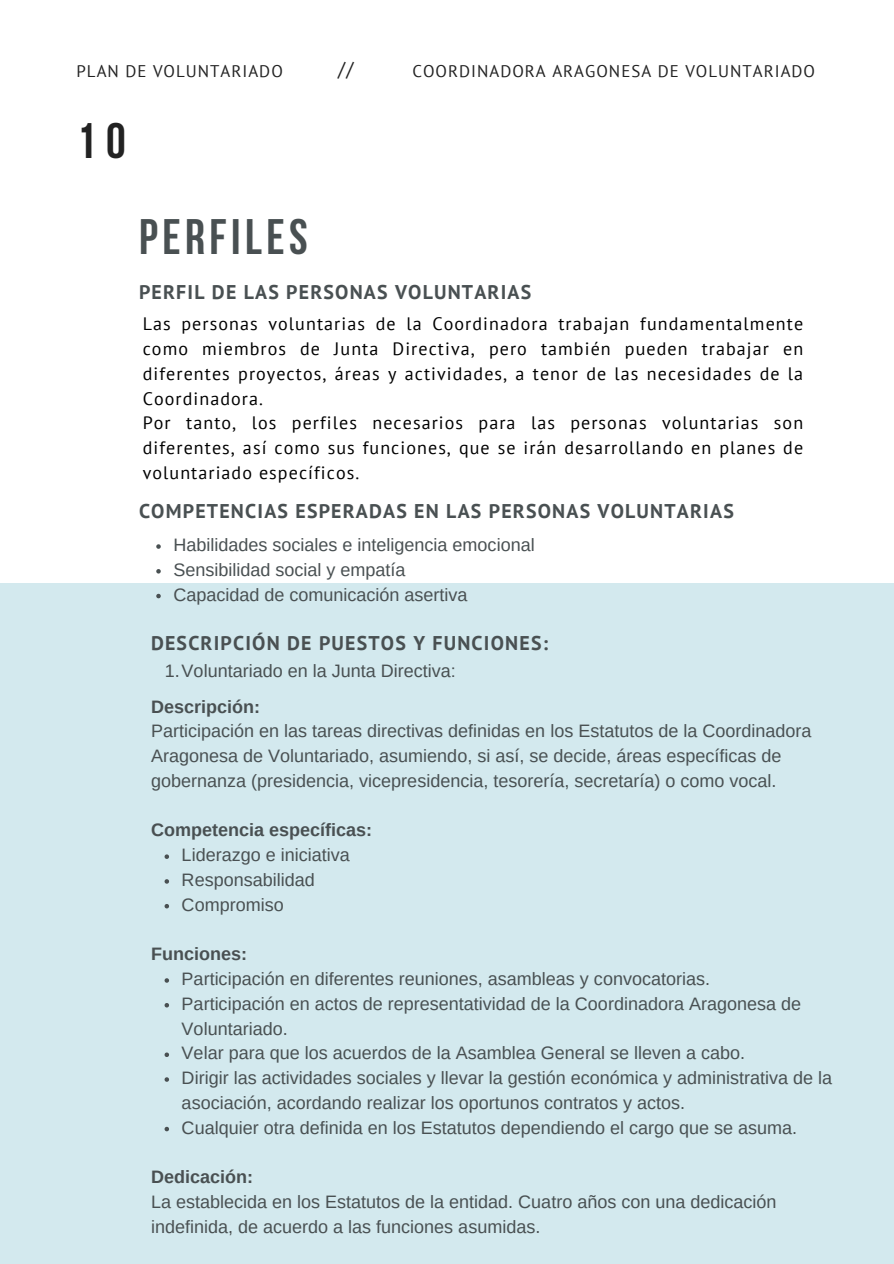
<style>
.page{position:relative;width:894px;height:1264px;background:#fff}
.page>*{position:absolute;margin:0;border:0;box-sizing:border-box;transform-origin:0 0}
.t1{font:700 49.65px "Bebas Neue";letter-spacing:.09em;color:#495052}
.t2{font:700 49.65px "Bebas Neue";color:#222}
.t3{font:700 19.8px "PT Sans";letter-spacing:.06em;color:#495052}
.t4{font:19.8px "PT Sans";color:#222}
.t5{font:18px/24.8px "Arimo";color:#495052}
.t6{font:18px/24.8px "PT Sans";letter-spacing:.06em;color:#000}
.t7{font:700 18px "Arimo";color:#495052}
.t8{font:16.8px "PT Sans";letter-spacing:.06em;color:#222}
.s1{font-weight:700}
</style>
<div class="page">
<div style="left:0;top:583px;width:893px;height:680px;background:#d3e9ee"></div>
<svg style="left:156px;top:544px;width:5px;height:5px"></svg>
<svg style="left:156px;top:569px;width:5px;height:4px"></svg>
<svg style="left:156px;top:594px;width:5px;height:4px"></svg>
<svg style="left:164px;top:854px;width:5px;height:5px"></svg>
<svg style="left:164px;top:879px;width:5px;height:4px"></svg>
<svg style="left:164px;top:904px;width:5px;height:4px"></svg>
<svg style="left:164px;top:978px;width:5px;height:4px"></svg>
<svg style="left:164px;top:1003px;width:5px;height:4px"></svg>
<svg style="left:164px;top:1052px;width:5px;height:5px"></svg>
<svg style="left:164px;top:1077px;width:5px;height:4px"></svg>
<svg style="left:164px;top:1126px;width:5px;height:5px"></svg>
<p class="t8" style="left:77px;top:60px;width:208px">PLAN DE VOLUNTARIADO</p>
<h2 class="t4" style="left:338px;top:56px;width:17px">//</h2>
<p class="t8" style="left:412px;top:60px;width:404px">COORDINADORA ARAGONESA DE VOLUNTARIADO</p>
<p class="t2" style="left:77px;top:120px;width:51px">10</p>
<p class="t1" style="left:139px;top:217px;width:170px">PERFILES</p>
<p class="t3" style="left:139px;top:279px;width:393px">PERFIL DE LAS PERSONAS VOLUNTARIAS</p>
<p class="t6" style="left:143px;top:311px;width:661px">Las personas voluntarias de la Coordinadora trabajan fundamentalmente como miembros de Junta Directiva, pero también pueden trabajar en diferentes proyectos, áreas y actividades, a tenor de las necesidades de la Coordinadora.<br>Por tanto, los perfiles necesarios para las personas voluntarias son diferentes, así como sus funciones, que se irán desarrollando en planes de voluntariado específicos.</p>
<h4 class="t3" style="left:139px;top:497px;width:596px">COMPETENCIAS ESPERADAS EN LAS PERSONAS VOLUNTARIAS</h4>
<p class="t5" style="left:173px;top:532px;width:363px">Habilidades sociales e inteligencia emocional</p>
<h1 class="t5" style="left:173px;top:557px;width:233px">Sensibilidad social y empatía</h1>
<h2 class="t5" style="left:173px;top:582px;width:296px">Capacidad de comunicación asertiva</h2>
<p class="t3" style="left:151px;top:629px;width:398px">DESCRIPCIÓN DE PUESTOS Y FUNCIONES:</p>
<h2 class="t5" style="left:165px;top:659px;width:292px">1.Voluntariado en la Junta Directiva:</h2>
<p class="t5" style="left:151px;top:694px;width:661px"><span class="s1">Descripción:<br></span>Participación en las tareas directivas definidas en los Estatutos de la Coordinadora Aragonesa de Voluntariado, asumiendo, si así, se decide, áreas específicas de gobernanza (presidencia, vicepresidencia, tesorería, secretaría) o como vocal.</p>
<h4 class="t7" style="left:151px;top:820px;width:222px">Competencia específicas:</h4>
<h3 class="t5" style="left:182px;top:842px;width:170px">Liderazgo e iniciativa</h3>
<p class="t5" style="left:182px;top:867px;width:135px">Responsabilidad</p>
<p class="t5" style="left:182px;top:892px;width:104px">Compromiso</p>
<p class="t7" style="left:151px;top:943px;width:97px">Funciones:</p>
<h3 class="t5" style="left:182px;top:966px;width:529px">Participación en diferentes reuniones, asambleas y convocatorias.</h3>
<p class="t5" style="left:182px;top:991px;width:621px">Participación en actos de representatividad de la Coordinadora Aragonesa de<br>Voluntariado.</p>
<p class="t5" style="left:182px;top:1040px;width:564px">Velar para que los acuerdos de la Asamblea General se lleven a cabo.</p>
<p class="t5" style="left:182px;top:1065px;width:651px">Dirigir las actividades sociales y llevar la gestión económica y administrativa de la asociación, acordando realizar los oportunos contratos y actos.</p>
<p class="t5" style="left:182px;top:1114px;width:617px">Cualquier otra definida en los Estatutos dependiendo el cargo que se asuma.</p>
<p class="t5" style="left:151px;top:1164px;width:626px"><span class="s1">Dedicación:<br></span>La establecida en los Estatutos de la entidad. Cuatro años con una dedicación indefinida, de acuerdo a las funciones asumidas.</p>
</div>
